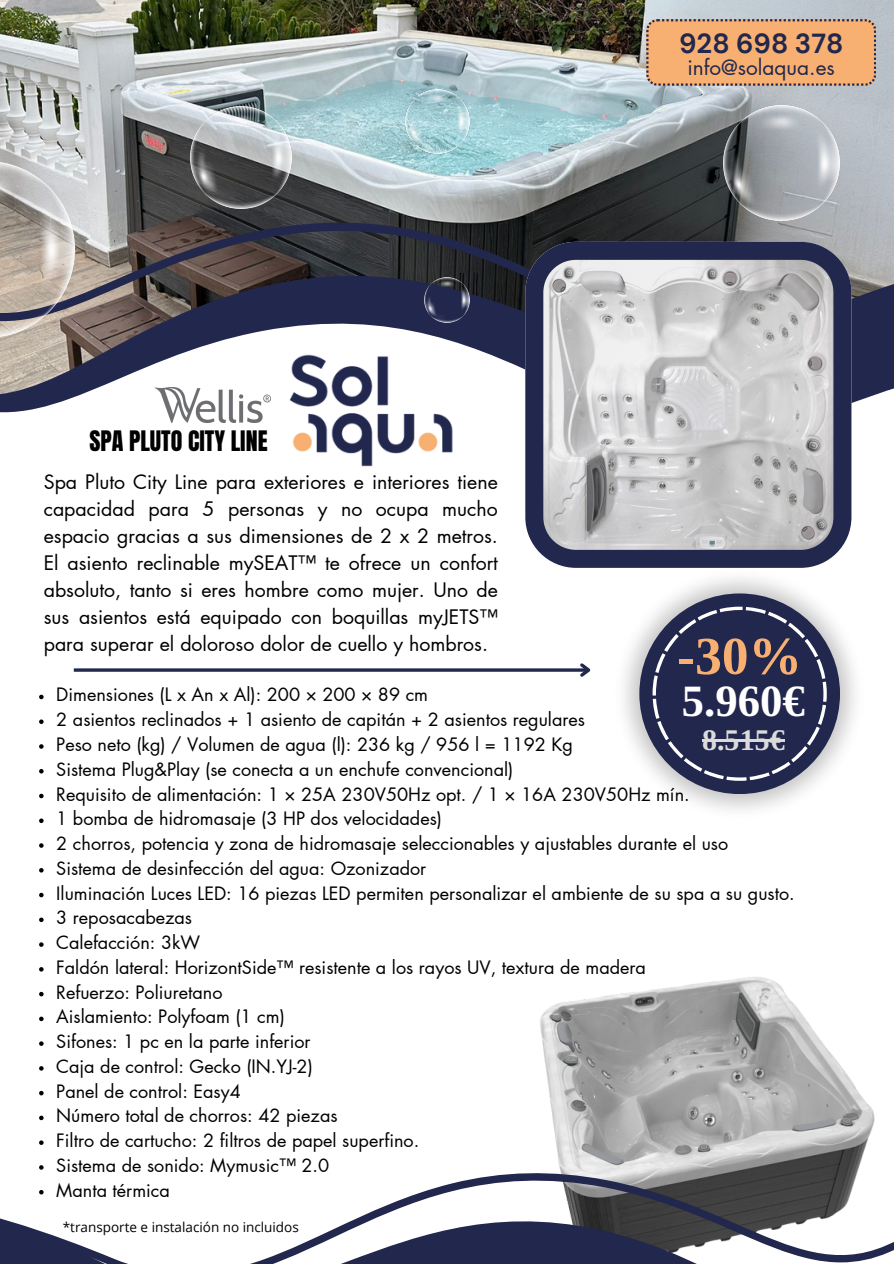
<style>
.page{position:relative;width:894px;height:1264px;background:#fff}
.page>*{position:absolute;margin:0;border:0;box-sizing:border-box;transform-origin:0 0}
.t1{font:700 53.4px "Libra Serif Modern";color:#f7b072}
.t2{font:700 44.7px "Libra Serif Modern";color:#fff}
.t3{font:700 30px "Libra Serif Modern";color:#dbdbdb}
.t4{font:700 27.45px "DM Sans";color:#21274d}
.t5{font:24px "Anton";color:#000}
.t6{font:20.85px "Futura LT Pro";color:#21274d}
.t7{font:19.5px/27px "Futura LT Pro";color:#000;text-align:justify}
.t8{font:18px "Futura LT Pro";color:#000}
.t9{font:13.5px "Open Sans";color:#000}
</style>
<div class="page">
<img style="left:0;top:0;width:893px;height:213px">
<svg style="left:74px;top:213px;width:819px;height:69px"></svg>
<svg style="left:0;top:282px;width:893px;height:235px"></svg>
<svg style="left:39px;top:694px;width:5px;height:5px"></svg>
<svg style="left:39px;top:719px;width:5px;height:5px"></svg>
<svg style="left:39px;top:744px;width:5px;height:4px"></svg>
<svg style="left:39px;top:769px;width:5px;height:4px"></svg>
<svg style="left:39px;top:793px;width:5px;height:5px"></svg>
<svg style="left:39px;top:818px;width:5px;height:5px"></svg>
<svg style="left:39px;top:843px;width:5px;height:4px"></svg>
<svg style="left:39px;top:868px;width:5px;height:4px"></svg>
<svg style="left:39px;top:892px;width:5px;height:5px"></svg>
<svg style="left:39px;top:917px;width:5px;height:5px"></svg>
<svg style="left:39px;top:942px;width:5px;height:4px"></svg>
<svg style="left:39px;top:967px;width:5px;height:4px"></svg>
<svg style="left:39px;top:991px;width:5px;height:5px"></svg>
<svg style="left:39px;top:1016px;width:5px;height:5px"></svg>
<svg style="left:39px;top:1041px;width:5px;height:4px"></svg>
<svg style="left:39px;top:1066px;width:5px;height:4px"></svg>
<svg style="left:39px;top:1090px;width:5px;height:5px"></svg>
<svg style="left:39px;top:1115px;width:5px;height:5px"></svg>
<svg style="left:39px;top:1140px;width:5px;height:4px"></svg>
<svg style="left:646px;top:19px;width:229px;height:67px"></svg>
<img style="left:540px;top:977px;width:335px;height:187px">
<svg style="left:0;top:1164px;width:860px;height:63px"></svg>
<svg style="left:0;top:1227px;width:893px;height:36px"></svg>
<img style="left:624px;top:578px;width:232px;height:232px">
<img style="left:224px;top:307px;width:297px;height:206px">
<img style="left:0;top:161px;width:74px;height:176px">
<img style="left:424px;top:277px;width:45px;height:45px">
<img style="left:190px;top:107px;width:101px;height:101px">
<img style="left:405px;top:89px;width:64px;height:64px">
<img style="left:723px;top:105px;width:116px;height:116px">
<div style="left:639px;top:593px;width:200px;height:201px;background:#21274d;border-radius:50%"></div>
<svg style="left:652px;top:606px;width:174px;height:174px"></svg>
<svg style="left:525px;top:242px;width:326px;height:326px"></svg>
<img style="left:155px;top:387px;width:116px;height:35px">
<hr style="left:74px;top:668px;width:514px;height:3px;background:#21274d">
<svg style="left:577px;top:663px;width:14px;height:14px"></svg>
<hr style="left:702px;top:739px;width:82px;height:3px;background:#dbdbdb">
<p class="t4" style="left:679px;top:25px;width:166px">928 698 378</p>
<p class="t6" style="left:687px;top:57px;width:149px">info@solaqua.es</p>
<p class="t5" style="left:89px;top:423px;width:180px">SPA PLUTO CITY LINE</p>
<p class="t7" style="left:44px;top:469px;width:455px">Spa Pluto City Line para exteriores e interiores tiene capacidad para 5 personas y no ocupa mucho espacio gracias a sus dimensiones de 2 x 2 metros.<br>El asiento reclinable mySEAT™ te ofrece un confort absoluto, tanto si eres hombre como mujer. Uno de sus asientos está equipado con boquillas myJETS™ para superar el doloroso dolor de cuello y hombros.</p>
<p class="t1" style="left:677px;top:625px;width:126px">-30%</p>
<p class="t2" style="left:681px;top:675px;width:125px">5.960€</p>
<p class="t8" style="left:56px;top:686px;width:373px">Dimensiones (L x An x Al): 200 × 200 × 89 cm</p>
<p class="t8" style="left:56px;top:711px;width:530px">2 asientos reclinados + 1 asiento de capitán + 2 asientos regulares</p>
<p class="t8" style="left:56px;top:736px;width:518px">Peso neto (kg) / Volumen de agua (l): 236 kg / 956 l = 1192 Kg</p>
<h3 class="t8" style="left:56px;top:761px;width:458px">Sistema Plug&amp;Play (se conecta a un enchufe convencional)</h3>
<h5 class="t8" style="left:56px;top:785px;width:634px">Requisito de alimentación: 1 × 25A 230V50Hz opt. / 1 × 16A 230V50Hz mín.</h5>
<p class="t8" style="left:56px;top:810px;width:387px">1 bomba de hidromasaje (3 HP dos velocidades)</p>
<p class="t8" style="left:56px;top:835px;width:673px">2 chorros, potencia y zona de hidromasaje seleccionables y ajustables durante el uso</p>
<p class="t8" style="left:56px;top:860px;width:371px">Sistema de desinfección del agua: Ozonizador</p>
<p class="t8" style="left:56px;top:884px;width:739px">Iluminación Luces LED: 16 piezas LED permiten personalizar el ambiente de su spa a su gusto.</p>
<p class="t8" style="left:56px;top:909px;width:137px">3 reposacabezas</p>
<h4 class="t8" style="left:56px;top:934px;width:145px">Calefacción: 3kW</h4>
<p class="t8" style="left:56px;top:959px;width:591px">Faldón lateral: HorizontSide™ resistente a los rayos UV, textura de madera</p>
<h5 class="t8" style="left:56px;top:983px;width:168px">Refuerzo: Poliuretano</h5>
<p class="t8" style="left:56px;top:1008px;width:230px">Aislamiento: Polyfoam (1 cm)</p>
<h1 class="t8" style="left:56px;top:1033px;width:256px">Sifones: 1 pc en la parte inferior</h1>
<h2 class="t8" style="left:56px;top:1058px;width:258px">Caja de control: Gecko (IN.YJ-2)</h2>
<h3 class="t8" style="left:56px;top:1082px;width:186px">Panel de control: Easy4</h3>
<p class="t8" style="left:56px;top:1107px;width:283px">Número total de chorros: 42 piezas</p>
<p class="t8" style="left:56px;top:1132px;width:364px">Filtro de cartucho: 2 filtros de papel superfino.</p>
<p class="t8" style="left:56px;top:1157px;width:274px">Sistema de sonido: Mymusic™ 2.0</p>
<p class="t8" style="left:56px;top:1181px;width:115px">Manta térmica</p>
<p class="t3" style="left:702px;top:722px;width:84px">8.515€</p>
<p class="t9" style="left:63px;top:1217px;width:237px">*transporte e instalación no incluidos</p>
</div>
